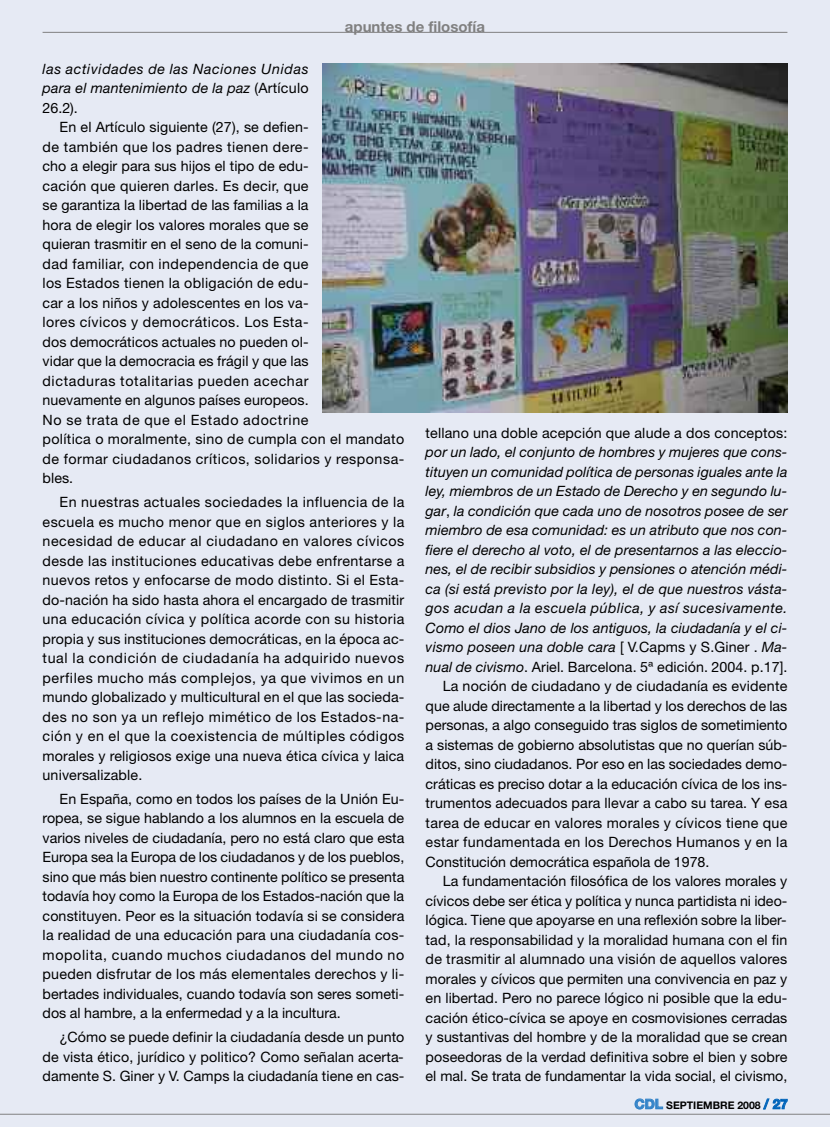
<style>
.page{position:relative;width:830px;height:1127px;background:#fff}
.page>*{position:absolute;margin:0;border:0;box-sizing:border-box;transform-origin:0 0}
.t1{font:700 15px "Helvetica Neue";color:#808080}
.t2{font:14.25px/19.5px "Helvetica Neue";letter-spacing:.005em;color:#000;text-align:justify}
.t3{font:italic 14.25px/19.5px "Helvetica Neue";letter-spacing:.005em;color:#000;text-align:justify}
.t4{font:italic 14.25px "Helvetica Neue";letter-spacing:.035em;color:#000}
.t5{font:14.25px "Helvetica Neue";letter-spacing:.025em;color:#000}
.t6{font:14.25px "Helvetica Neue";letter-spacing:.03em;color:#000}
.t7{font:700 10.5px "Helvetica Neue";color:#000}
.s1{font-style:normal}
.s2{font-style:italic}
.s3{font-size:13.5px;color:#3383c8}
.s4{font-size:13.5px;color:#0064ba}
</style>
<div class="page">
<div style="left:0;top:0;width:829px;height:1127px;background:#e6eaf4"></div>
<hr style="left:43px;top:32px;width:744px;height:1px;background:#808080">
<hr style="left:0;top:1114px;width:829px;height:1px;background:#808080">
<img style="left:322px;top:64px;width:465px;height:348px">
<p class="t1" style="left:345px;top:21px;width:142px">apuntes de filosofía</p>
<p class="t3" style="left:43px;top:61px;width:267px">las actividades de las Naciones Unidas para el mantenimiento de la paz <span class="s1">(Artículo 26.2).</span></p>
<p class="t2" style="left:43px;top:119px;width:363px;text-align:left;text-indent:17px">En el Artículo siguiente (27), se defien-<br>de también que los padres tienen dere-<br>cho a elegir para sus hijos el tipo de edu-<br>cación que quieren darles. Es decir, que<br>se garantiza la libertad de las familias a la<br>hora de elegir los valores morales que se<br>quieran trasmitir en el seno de la comuni-<br>dad familiar, con independencia de que<br>los Estados tienen la obligación de edu-<br>car a los niños y adolescentes en los va-<br>lores cívicos y democráticos. Los Esta-<br>dos democráticos actuales no pueden ol-<br>vidar que la democracia es frágil y que las<br>dictaduras totalitarias pueden acechar<br>nuevamente en algunos países europeos.<br>No se trata de que el Estado adoctrine<br>política o moralmente, sino de cumpla con el mandato de formar ciudadanos críticos, solidarios y responsa&shy;bles.</p>
<p class="t2" style="left:43px;top:494px;width:363px;text-indent:17px">En nuestras actuales sociedades la influencia de la escuela es mucho menor que en siglos anteriores y la necesidad de educar al ciudadano en valores cívicos desde las instituciones educativas debe enfrentarse a nuevos retos y enfocarse de modo distinto. Si el Esta&shy;do-nación ha sido hasta ahora el encargado de trasmitir una educación cívica y política acorde con su historia propia y sus instituciones democráticas, en la época ac&shy;tual la condición de ciudadanía ha adquirido nuevos perfiles mucho más complejos, ya que vivimos en un mundo globalizado y multicultural en el que las socieda&shy;des no son ya un reflejo mimético de los Estados-na&shy;ción y en el que la coexistencia de múltiples códigos morales y religiosos exige una nueva ética cívica y laica universalizable.</p>
<p class="t2" style="left:43px;top:790px;width:363px;text-indent:17px">En España, como en todos los países de la Unión Eu&shy;ropea, se sigue hablando a los alumnos en la escuela de varios niveles de ciudadanía, pero no está claro que esta Europa sea la Europa de los ciudadanos y de los pueblos, sino que más bien nuestro continente político se presenta todavía hoy como la Europa de los Estados-nación que la constituyen. Peor es la situación todavía si se considera la realidad de una educación para una ciudadanía cos&shy;mopolita, cuando muchos ciudadanos del mundo no pueden disfrutar de los más elementales derechos y li&shy;bertades individuales, cuando todavía son seres someti&shy;dos al hambre, a la enfermedad y a la incultura.</p>
<p class="t2" style="left:43px;top:1029px;width:363px;text-indent:17px">¿Cómo se puede definir la ciudadanía desde un punto de vista ético, jurídico y politico? Como señalan acerta&shy;damente S. Giner y V. Camps la ciudadanía tiene en cas-</p>
<p class="t2" style="left:425px;top:424px;width:363px">tellano una doble acepción que alude a dos conceptos:</p>
<p class="t3" style="left:425px;top:444px;width:363px">por un lado, el conjunto de hombres y mujeres que cons-</p>
<p class="t3" style="left:425px;top:463px;width:363px">tituyen un comunidad política de personas iguales ante la</p>
<p class="t3" style="left:425px;top:483px;width:363px">ley, miembros de un Estado de Derecho y en segundo lu-</p>
<p class="t3" style="left:425px;top:502px;width:363px">gar<span class="s1">,</span> la condición que cada uno de nosotros posee de ser</p>
<p class="t3" style="left:425px;top:522px;width:363px">miembro de esa comunidad: es un atributo que nos con-</p>
<p class="t3" style="left:425px;top:541px;width:363px">fiere el derecho al voto, el de presentarnos a las eleccio-</p>
<p class="t3" style="left:425px;top:561px;width:363px">nes, el de recibir subsidios y pensiones o atención médi-</p>
<p class="t3" style="left:425px;top:580px;width:363px">ca (si está previsto por la ley), el de que nuestros vásta-</p>
<p class="t4" style="left:425px;top:603px;width:363px">gos acudan a la escuela pública, y así sucesivamente.</p>
<p class="t3" style="left:425px;top:619px;width:363px">Como el dios Jano de los antiguos, la ciudadanía y el ci-</p>
<p class="t3" style="left:425px;top:639px;width:363px">vismo poseen una doble cara <span class="s1">[ V.Capms y S.Giner .</span> Ma-</p>
<p class="t2" style="left:425px;top:658px;width:363px"><span class="s2">nual de civismo</span>. Ariel. Barcelona. 5ª edición. 2004. p.17].</p>
<p class="t2" style="left:442px;top:678px;width:346px">La noción de ciudadano y de ciudadanía es evidente</p>
<p class="t2" style="left:425px;top:697px;width:363px">que alude directamente a la libertad y los derechos de las</p>
<p class="t2" style="left:425px;top:717px;width:363px">personas, a algo conseguido tras siglos de sometimiento</p>
<p class="t2" style="left:425px;top:736px;width:363px">a sistemas de gobierno absolutistas que no querían súb-</p>
<p class="t2" style="left:425px;top:756px;width:363px">ditos, sino ciudadanos. Por eso en las sociedades demo-</p>
<p class="t2" style="left:425px;top:775px;width:363px">cráticas es preciso dotar a la educación cívica de los ins-</p>
<p class="t2" style="left:425px;top:795px;width:363px">trumentos adecuados para llevar a cabo su tarea. Y esa</p>
<p class="t5" style="left:425px;top:817px;width:363px">tarea de educar en valores morales y cívicos tiene que</p>
<p class="t6" style="left:425px;top:837px;width:363px">estar fundamentada en los Derechos Humanos y en la</p>
<p class="t2" style="left:425px;top:853px;width:285px">Constitución democrática española de 1978.</p>
<p class="t2" style="left:442px;top:873px;width:346px">La fundamentación filosófica de los valores morales y</p>
<p class="t2" style="left:425px;top:892px;width:363px">cívicos debe ser ética y política y nunca partidista ni ideo-</p>
<p class="t2" style="left:425px;top:912px;width:362px">lógica. Tiene que apoyarse en una reflexión sobre la liber-</p>
<p class="t2" style="left:425px;top:931px;width:363px">tad, la responsabilidad y la moralidad humana con el fin</p>
<p class="t2" style="left:425px;top:951px;width:363px">de trasmitir al alumnado una visión de aquellos valores</p>
<p class="t2" style="left:425px;top:970px;width:363px">morales y cívicos que permiten una convivencia en paz y</p>
<p class="t2" style="left:425px;top:990px;width:363px">en libertad. Pero no parece lógico ni posible que la edu-</p>
<p class="t2" style="left:425px;top:1009px;width:363px">cación ético-cívica se apoye en cosmovisiones cerradas</p>
<p class="t2" style="left:425px;top:1029px;width:363px">y sustantivas del hombre y de la moralidad que se crean</p>
<p class="t2" style="left:425px;top:1048px;width:363px">poseedoras de la verdad definitiva sobre el bien y sobre</p>
<p class="t2" style="left:425px;top:1068px;width:363px">el mal. Se trata de fundamentar la vida social, el civismo,</p>
<p class="t7" style="left:634px;top:1101px;width:155px"><span class="s3">CDL</span> SEPTIEMBRE 2008 <span class="s4">/ 27</span></p>
</div>
